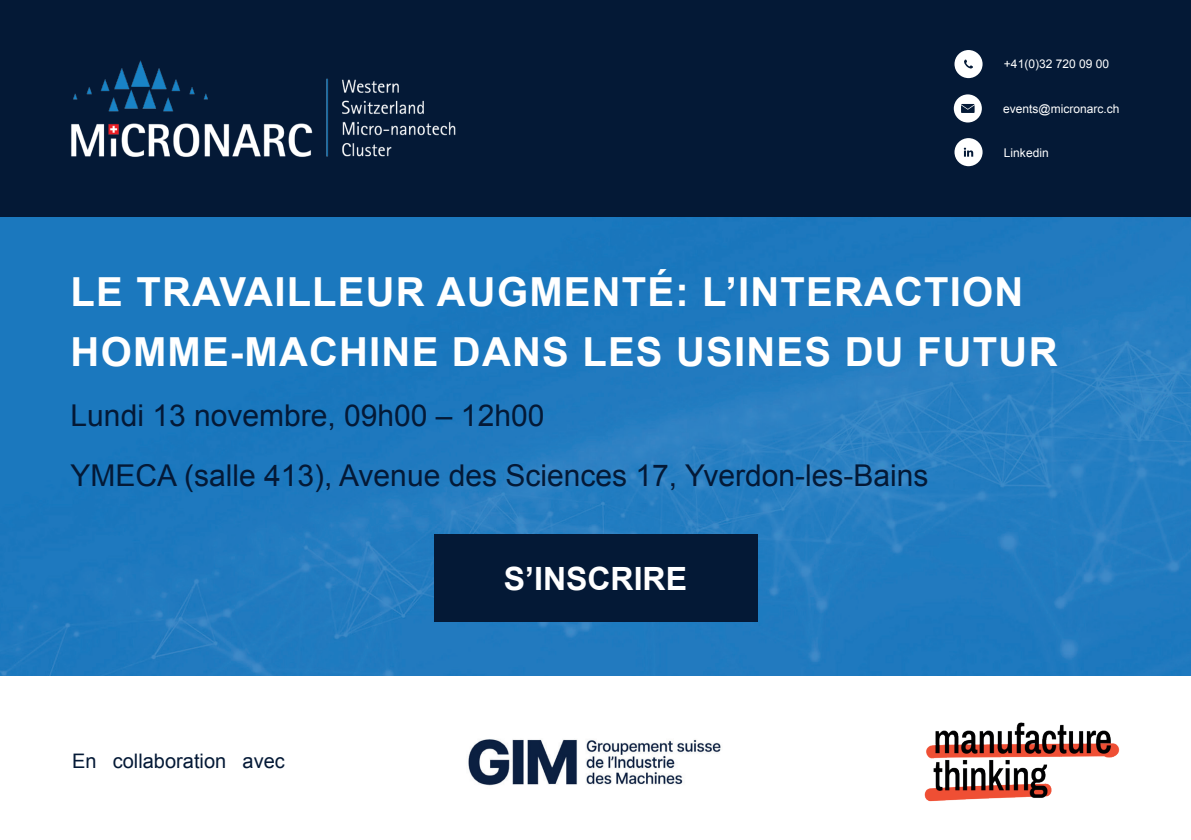
<style>
.page{position:relative;width:1191px;height:840px;background:#fff}
.page>*{position:absolute;margin:0;border:0;box-sizing:border-box;transform-origin:0 0}
.t1{font:700 40px/60px "Arial";letter-spacing:.03em;color:#fff}
.t2{font:700 32px "Arial";color:#fff}
.t3{font:30px/60px "Arial";color:#041936}
.t4{font:20px "Arial";color:#041936}
.t5{font:12px "Arial";color:#fff}
</style>
<div class="page">
<img style="left:0;top:217px;width:1191px;height:458px">
<div style="left:0;top:0;width:1191px;height:217px;background:#041936"></div>
<img style="left:71px;top:60px;width:385px;height:97px">
<img style="left:924px;top:722px;width:196px;height:78px">
<div style="left:434px;top:534px;width:323px;height:87px;background:#041936"></div>
<svg style="left:954px;top:50px;width:28px;height:28px"></svg>
<svg style="left:953px;top:94px;width:28px;height:28px"></svg>
<svg style="left:954px;top:138px;width:28px;height:28px"></svg>
<img style="left:468px;top:739px;width:253px;height:47px">
<p class="t5" style="left:1004px;top:56px;width:107px">+41(0)32 720 09 00</p>
<p class="t5" style="left:1003px;top:101px;width:118px">events@micronarc.ch</p>
<p class="t5" style="left:1004px;top:144px;width:46px">Linkedin</p>
<h1 class="t1" style="left:71px;top:263px;width:988px">LE TRAVAILLEUR AUGMENTÉ: L’INTERACTION<br>HOMME-MACHINE DANS LES USINES DU FUTUR</h1>
<p class="t3" style="left:71px;top:385px;width:859px">Lundi 13 novembre, 09h00 – 12h00<br>YMECA (salle 413), Avenue des Sciences 17, Yverdon-les-Bains</p>
<p class="t4" style="left:72px;top:747px;width:214px">En collaboration avec</p>
<p class="t2" style="left:504px;top:557px;width:185px">S’INSCRIRE</p>
</div>
